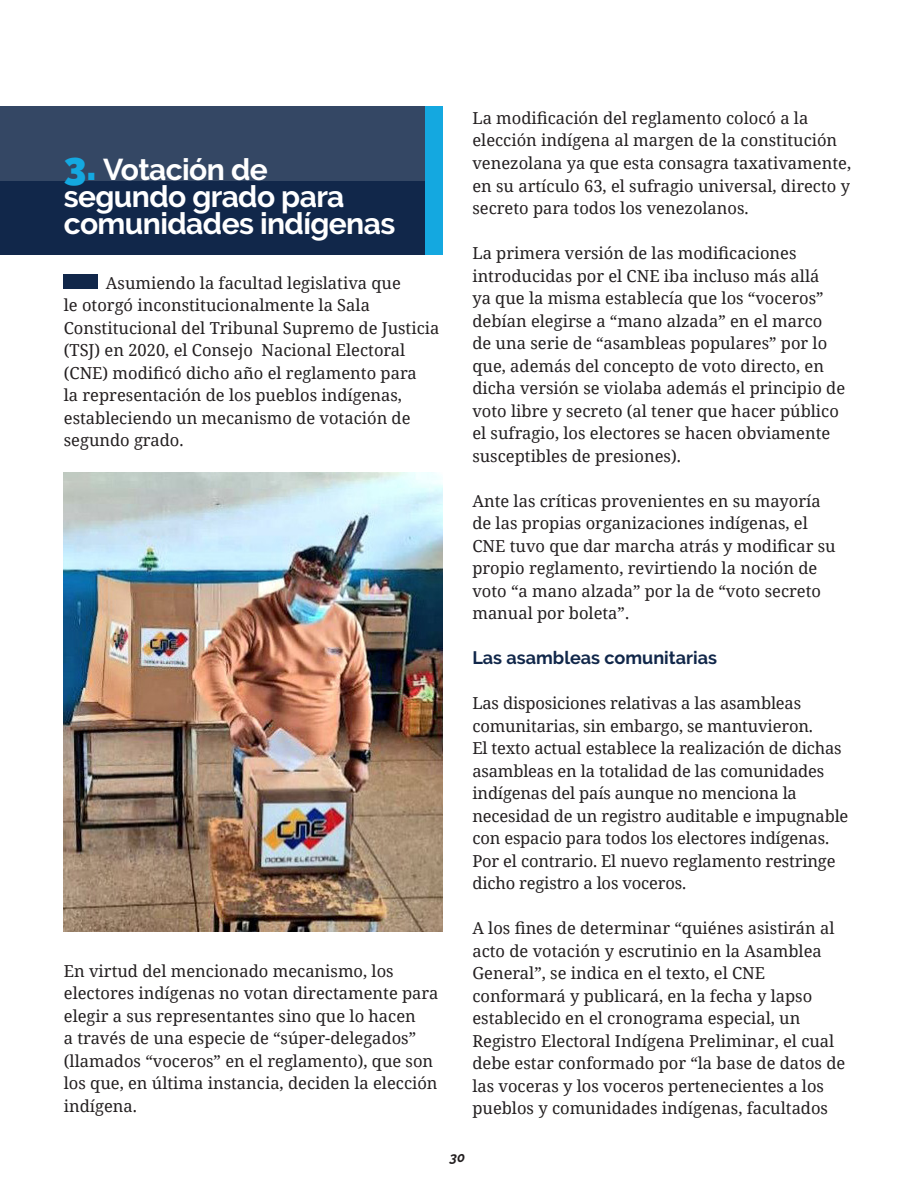
<style>
.page{position:relative;width:915px;height:1191px;background:#fff}
.page>*{position:absolute;margin:0;border:0;box-sizing:border-box;transform-origin:0 0}
.t1{font:700 30px/27px "Raleway";letter-spacing:-.02em;color:#fff}
.Subtitulo{font:700 18px "Raleway";color:#11274a}
.t2{font:16.5px/22.5px "Noto Serif";color:#231f20}
.t3{font:italic 700 13.5px "Raleway";color:#231f20}
.s1{font-weight:900;font-size:39px;color:#14a8e0}
</style>
<div class="page">
<div style="left:0;top:106px;width:442px;height:149px;background:#11274a"></div>
<div style="left:0;top:106px;width:442px;height:75px;background:#344764"></div>
<div style="left:425px;top:106px;width:17px;height:149px;background:#14a8e0"></div>
<div style="left:64px;top:274px;width:34px;height:15px;background:#11274a"></div>
<img style="left:64px;top:472px;width:378px;height:459px">
<p class="t1" style="left:64px;top:156px;width:333px"><span class="s1">3.</span> Votación de segundo grado para comunidades indígenas</p>
<p class="t2" style="left:64px;top:271px;width:377px;text-indent:42px">Asumiendo la facultad legislativa que<br>le otorgó inconstitucionalmente la Sala Constitucional del Tribunal Supremo de Justicia (TSJ) en 2020, el Consejo Nacional Electoral (CNE) modificó dicho año el reglamento para<br>la representación de los pueblos indígenas, estableciendo un mecanismo de votación de segundo grado.</p>
<p class="t2" style="left:64px;top:958px;width:376px">En virtud del mencionado mecanismo, los electores indígenas no votan directamente para elegir a sus representantes sino que lo hacen<br>a través de una especie de “súper-delegados” (llamados “voceros” en el reglamento), que son los que, en última instancia, deciden la elección indígena.</p>
<p class="t2" style="left:472px;top:106px;width:380px">La modificación del reglamento colocó a la elección indígena al margen de la constitución venezolana ya que esta consagra taxativamente, en su artículo 63, el sufragio universal, directo y secreto para todos los venezolanos.</p>
<p class="t2" style="left:472px;top:241px;width:374px">La primera versión de las modificaciones introducidas por el CNE iba incluso más allá<br>ya que la misma establecía que los “voceros” debían elegirse a “mano alzada” en el marco de una serie de “asambleas populares” por lo que, además del concepto de voto directo, en dicha versión se violaba además el principio de voto libre y secreto (al tener que hacer público el sufragio, los electores se hacen obviamente susceptibles de presiones).</p>
<p class="t2" style="left:472px;top:489px;width:364px">Ante las críticas provenientes en su mayoría de las propias organizaciones indígenas, el CNE tuvo que dar marcha atrás y modificar su propio reglamento, revirtiendo la noción de voto “a mano alzada” por la de “voto secreto manual por boleta”.</p>
<p class="Subtitulo" style="left:472px;top:647px;width:246px">Las asambleas comunitarias</p>
<p class="t2" style="left:472px;top:691px;width:377px">Las disposiciones relativas a las asambleas comunitarias, sin embargo, se mantuvieron.<br>El texto actual establece la realización de dichas asambleas en la totalidad de las comunidades indígenas del país aunque no menciona la necesidad de un registro auditable e impugnable con espacio para todos los electores indígenas.<br>Por el contrario. El nuevo reglamento restringe dicho registro a los voceros.</p>
<p class="t2" style="left:472px;top:916px;width:374px">A los fines de determinar “quiénes asistirán al acto de votación y escrutinio en la Asamblea General”, se indica en el texto, el CNE conformará y publicará, en la fecha y lapso establecido en el cronograma especial, un Registro Electoral Indígena Preliminar, el cual debe estar conformado por “la base de datos de las voceras y los voceros pertenecientes a los pueblos y comunidades indígenas, facultados</p>
<p class="t3" style="left:449px;top:1149px;width:17px">30</p>
</div>
